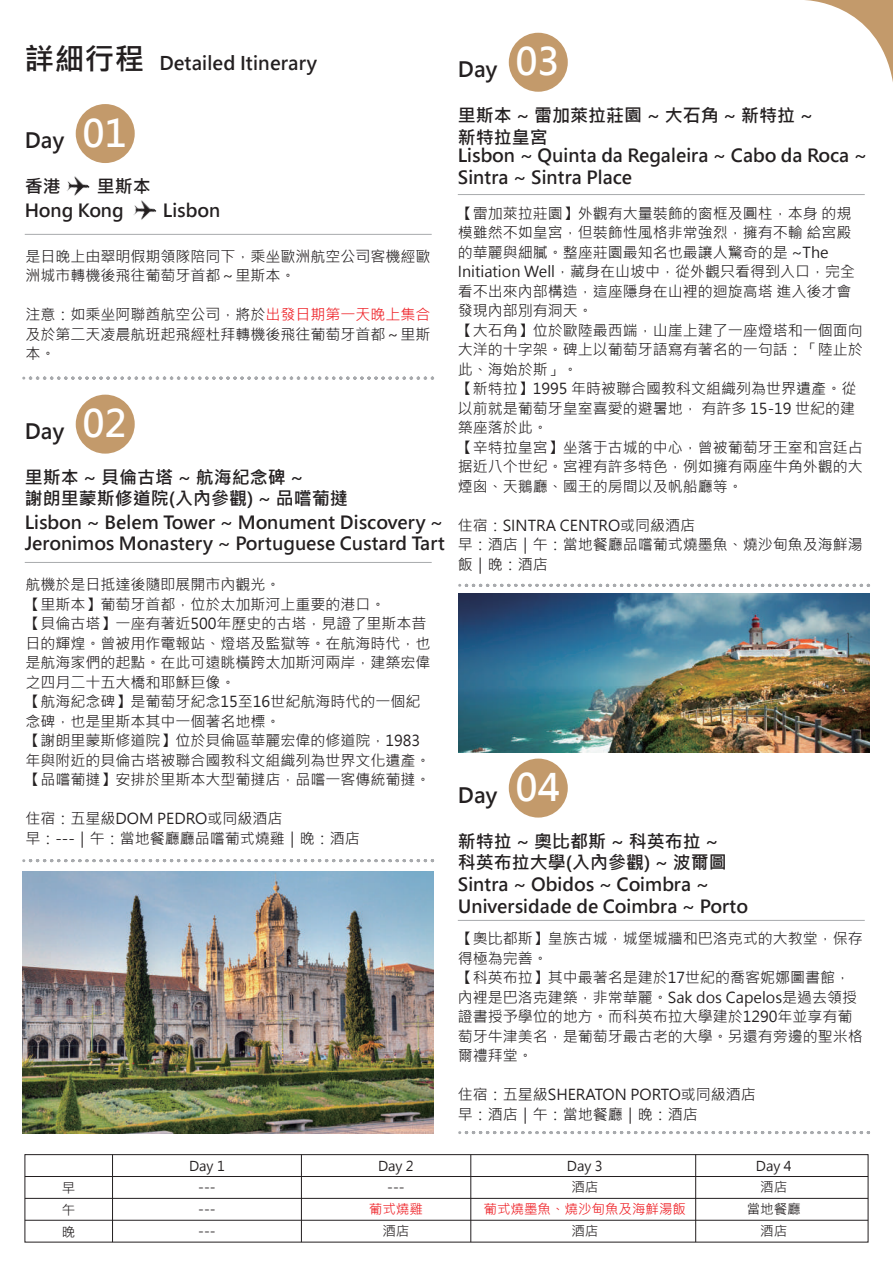
<style>
.page{position:relative;width:893px;height:1263px;background:#fff}
.page>*{position:absolute;margin:0;border:0;box-sizing:border-box;transform-origin:0 0}
.t1{font:700 21px "Microsoft Jheng Hei";color:#231f20}
.t2{font:700 18.75px "Microsoft Jheng Hei";color:#231f20}
.t3{font:700 18px/21.6px "Microsoft Jheng Hei";color:#231f20}
.t4{font:15px/19.5px "Microsoft Jheng Hei";color:#231f20}
.t5{font:13.5px/21.8px "Microsoft Jheng Hei";color:#231f20;text-align:center}
.t6{font:13.5px "Microsoft Jheng Hei";color:#ee1d23}
.s1{font-size:30px}
.s2{font-size:37.5px;color:#fff}
.s3{color:#ee1d23}
</style>
<div class="page">
<svg style="left:805px;top:0;width:88px;height:82px"></svg>
<img style="left:458px;top:593px;width:412px;height:159px">
<img style="left:23px;top:872px;width:411px;height:261px">
<div style="left:76px;top:104px;width:59px;height:59px;background:#c39a6b;border-radius:50%"></div>
<img style="left:66px;top:176px;width:24px;height:20px">
<img style="left:133px;top:200px;width:23px;height:20px">
<hr style="left:25px;top:234px;width:407px;height:1px;background:#a8aaad">
<svg style="left:24px;top:377px;width:409px;height:3px"></svg>
<div style="left:76px;top:395px;width:59px;height:59px;background:#c39a6b;border-radius:50%"></div>
<hr style="left:25px;top:562px;width:407px;height:1px;background:#a8aaad">
<svg style="left:24px;top:859px;width:409px;height:3px"></svg>
<div style="left:509px;top:33px;width:59px;height:59px;background:#c39a6b;border-radius:50%"></div>
<hr style="left:458px;top:194px;width:407px;height:1px;background:#a8aaad">
<svg style="left:460px;top:584px;width:409px;height:3px"></svg>
<div style="left:509px;top:759px;width:59px;height:58px;background:#c39a6b;border-radius:50%"></div>
<hr style="left:458px;top:920px;width:407px;height:1px;background:#a8aaad">
<svg style="left:460px;top:1131px;width:409px;height:3px"></svg>
<div style="left:25px;top:1154px;width:843px;height:88px;border:1px solid #231f20"></div>
<hr style="left:25px;top:1220px;width:843px;height:1px;background:#231f20">
<hr style="left:25px;top:1198px;width:843px;height:1px;background:#231f20">
<hr style="left:25px;top:1176px;width:843px;height:1px;background:#231f20">
<hr style="left:695px;top:1154px;width:1px;height:88px;background:#231f20">
<hr style="left:470px;top:1154px;width:1px;height:88px;background:#231f20">
<hr style="left:301px;top:1154px;width:1px;height:88px;background:#231f20">
<hr style="left:112px;top:1154px;width:1px;height:88px;background:#231f20">
<p class="t2" style="left:25px;top:51px;width:294px"><span class="s1">詳細行程</span> Detailed Itinerary</p>
<h1 class="t1" style="left:25px;top:127px;width:104px">Day <span class="s2">01</span></h1>
<p class="t3" style="left:25px;top:176px;width:37px">香港</p>
<p class="t3" style="left:25px;top:175px;width:128px;line-height:23.9px;text-indent:72px">里斯本<br>Hong Kong</p>
<p class="t3" style="left:163px;top:200px;width:59px">Lisbon</p>
<p class="t4" style="left:26px;top:247px;width:407px">是日晚上由翠明假期領隊陪同下，乘坐歐洲航空公司客機經歐洲城市轉機後飛往葡萄牙首都～里斯本。</p>
<p class="t4" style="left:26px;top:305px;width:407px;text-align:justify">注意：如乘坐阿聯酋航空公司，將於<span class="s3">出發日期第一天晚上集合</span>及於第二天凌晨航班起飛經杜拜轉機後飛往葡萄牙首都～里斯本。</p>
<h1 class="t1" style="left:25px;top:418px;width:104px">Day <span class="s2">02</span></h1>
<p class="t3" style="left:25px;top:466px;width:325px">里斯本 ~ 貝倫古塔 ~ 航海紀念碑 ~<br>謝朗里蒙斯修道院(入內參觀) ~ 品嚐葡撻</p>
<p class="t3" style="left:25px;top:511px;width:422px">Lisbon ~ Belem Tower ~ Monument Discovery ~<br>Jeronimos Monastery ~ Portuguese Custard Tart</p>
<p class="t4" style="left:26px;top:575px;width:407px">航機於是日抵達後隨即展開市內觀光。<br>【里斯本】葡萄牙首都，位於太加斯河上重要的港口。<br>【貝倫古塔】一座有著近500年歷史的古塔，見證了里斯本昔日的輝煌。曾被用作電報站、燈塔及監獄等。在航海時代，也是航海家們的起點。在此可遠眺橫跨太加斯河兩岸，建築宏偉之四月二十五大橋和耶穌巨像。<br>【航海紀念碑】是葡萄牙紀念15至16世紀航海時代的一個紀念碑，也是里斯本其中一個著名地標。<br>【謝朗里蒙斯修道院】位於貝倫區華麗宏偉的修道院，1983年與附近的貝倫古塔被聯合國教科文組織列為世界文化遺產。【品嚐葡撻】安排於里斯本大型葡撻店，品嚐一客傳統葡撻。</p>
<p class="t4" style="left:26px;top:809px;width:336px">住宿：五星級DOM PEDRO或同級酒店<br>早：---｜午：當地餐廳廳品嚐葡式燒雞｜晚：酒店</p>
<h1 class="t1" style="left:458px;top:56px;width:104px">Day <span class="s2">03</span></h1>
<p class="t3" style="left:458px;top:105px;width:357px">里斯本 ~ 雷加萊拉莊園 ~ 大石角 ~ 新特拉 ~新特拉皇宮</p>
<p class="t3" style="left:458px;top:145px;width:411px">Lisbon ~ Quinta da Regaleira ~ Cabo da Roca ~<br>Sintra ~ Sintra Place</p>
<p class="t4" style="left:458px;top:203px;width:406px">【雷加萊拉莊園】外觀有大量裝飾的窗框及圓柱，本身 的規模雖然不如皇宮，但裝飾性風格非常強烈，擁有不輸 給宮殿的華麗與細膩。整座莊園最知名也最讓人驚奇的是 ~The<br>Initiation Well，藏身在山坡中，從外觀只看得到入口，完全看不出來內部構造，這座隱身在山裡的迴旋高塔 進入後才會發現內部別有洞天。<br>【大石角】位於歐陸最西端，山崖上建了一座燈塔和一個面向大洋的十字架。碑上以葡萄牙語寫有著名的一句話：「陸止於此、海始於斯」。<br>【新特拉】1995 年時被聯合國教科文組織列為世界遺產。從以前就是葡萄牙皇室喜愛的避暑地， 有許多 15-19 世紀的建築座落於此。<br>【辛特拉皇宮】坐落于古城的中心，曾被葡萄牙王室和宫廷占据近八个世纪。宮裡有許多特色，例如擁有兩座牛角外觀的大煙囪、天鵝廳、國王的房間以及帆船廳等。</p>
<p class="t4" style="left:458px;top:515px;width:406px">住宿：SINTRA CENTRO或同級酒店<br>早：酒店｜午：當地餐廳品嚐葡式燒墨魚、燒沙甸魚及海鮮湯飯｜晚：酒店</p>
<h1 class="t1" style="left:458px;top:782px;width:104px">Day <span class="s2">04</span></h1>
<p class="t3" style="left:458px;top:830px;width:292px">新特拉 ~ 奧比都斯 ~ 科英布拉 ~<br>科英布拉大學(入內參觀) ~ 波爾圖<br>Sintra ~ Obidos ~ Coimbra ~<br>Universidade de Coimbra ~ Porto</p>
<p class="t4" style="left:458px;top:929px;width:406px">【奧比都斯】皇族古城，城堡城牆和巴洛克式的大教堂，保存得極為完善。<br>【科英布拉】其中最著名是建於17世紀的喬客妮娜圖書館，內裡是巴洛克建築，非常華麗。Sak dos Capelos是過去領授證書授予學位的地方。而科英布拉大學建於1290年並享有葡萄牙牛津美名，是葡萄牙最古老的大學。另還有旁邊的聖米格爾禮拜堂。</p>
<p class="t4" style="left:458px;top:1085px;width:300px">住宿：五星級SHERATON PORTO或同級酒店早：酒店｜午：當地餐廳｜晚：酒店</p>
<p class="t5" style="left:62px;top:1177px;width:15px;text-align:justify">早午晚</p>
<p class="t5" style="left:189px;top:1155px;width:37px">Day 1 --- --- ---</p>
<p class="t5" style="left:378px;top:1155px;width:37px">Day 2 ---</p>
<p class="t6" style="left:369px;top:1201px;width:55px">葡式燒雞</p>
<p class="t5" style="left:382px;top:1220px;width:28px">酒店</p>
<p class="t5" style="left:567px;top:1155px;width:37px">Day 3酒店</p>
<p class="t6" style="left:484px;top:1201px;width:204px">葡式燒墨魚、燒沙甸魚及海鮮湯飯</p>
<p class="t5" style="left:571px;top:1220px;width:28px">酒店</p>
<p class="t5" style="left:747px;top:1155px;width:56px">Day 4<br>酒店<br>當地餐廳酒店</p>
</div>
